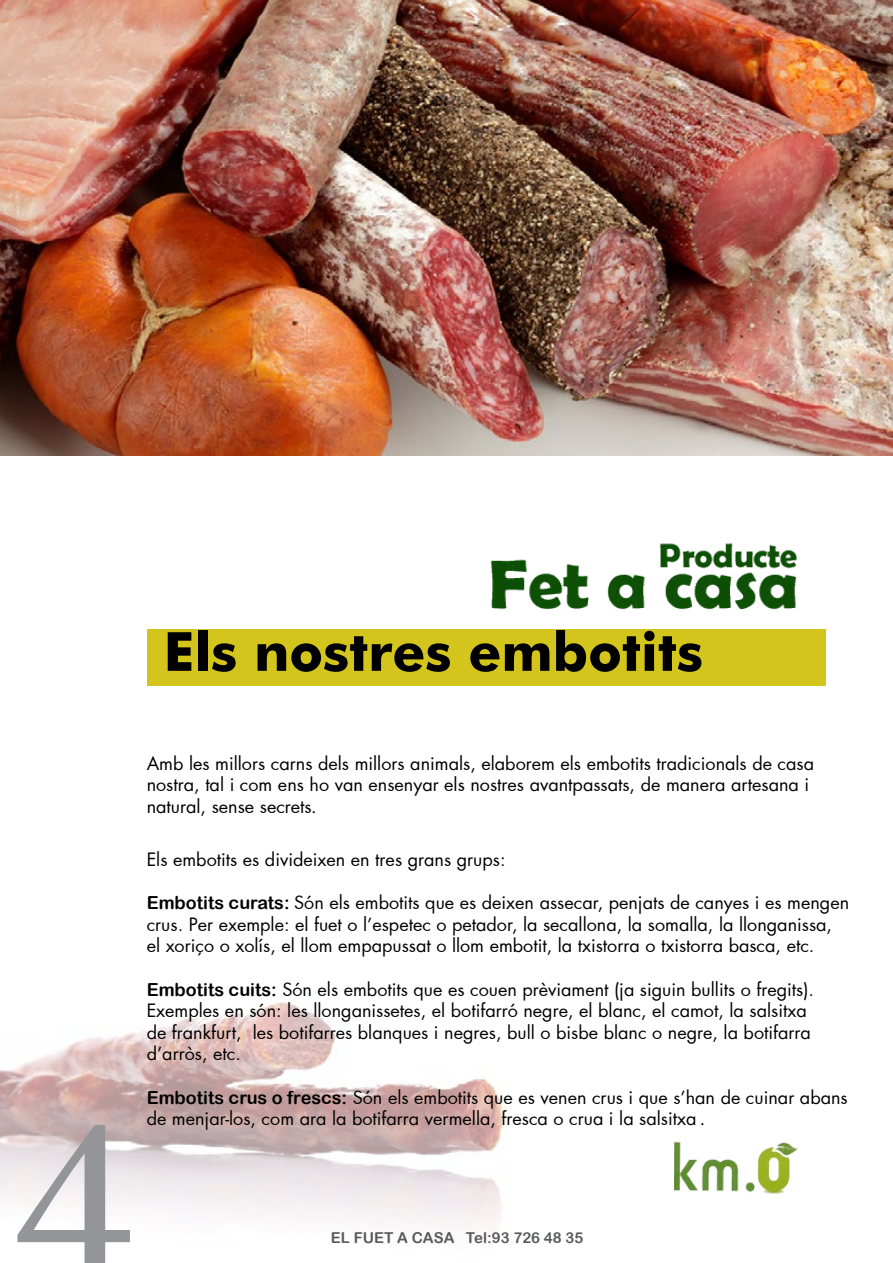
<style>
.page{position:relative;width:893px;height:1263px;background:#fff}
.page>*{position:absolute;margin:0;border:0;box-sizing:border-box;transform-origin:0 0}
.t1{font:258px "Minion Pro";color:#939598}
.t2{font:700 54px "Futura BT";color:#000}
.t3{font:18px/21.6px "Futura";color:#000}
.t4{font:15px "Arial Rounded MT Bold";color:#58595b}
.s1{font-family:"Minion Pro"}
.s2{font-family:"Arial Rounded MT Bold"}
</style>
<div class="page">
<img style="left:0;top:1002px;width:505px;height:224px">
<img style="left:0;top:0;width:893px;height:455px">
<div style="left:147px;top:630px;width:678px;height:56px;background:#d4c51d"></div>
<img style="left:491px;top:543px;width:306px;height:67px">
<img style="left:674px;top:1141px;width:124px;height:53px">
<p class="t2" style="left:164px;top:619px;width:541px">Els nostres embotits</p>
<p class="t1" style="left:12px;top:1033px;width:125px">4</p>
<p class="t3" style="left:147px;top:752px;width:669px">Amb les millors carns dels millors animals, elaborem els embotits tradicionals de casa nostra, tal i com ens ho van ensenyar els nostres avantpassats, de manera artesana i natural, sense secrets<span class="s1">.</span></p>
<p class="t3" style="left:147px;top:848px;width:360px">Els embotits es divideixen en tres grans grups:</p>
<p class="t3" style="left:147px;top:891px;width:704px"><span class="s2">Embotits curats:</span> Són els embotits que es deixen assecar, penjats de canyes i es mengen crus. Per exemple: el fuet o l’espetec o petador, la secallona, la somalla, la llonganissa, el xoriço o xolís, el llom empapussat o llom embotit, la txistorra o txistorra basca, etc.</p>
<p class="t3" style="left:147px;top:978px;width:669px"><span class="s2">Embotits cuits:</span> Són els embotits que es couen prèviament (ja siguin bullits o fregits).<br>Exemples en són: les llonganissetes, el botifarró negre, el blanc, el camot, la salsitxa de frankfurt, les botifarres blanques i negres, bull o bisbe blanc o negre, la botifarra d’arròs, etc.</p>
<p class="t3" style="left:147px;top:1086px;width:703px"><span class="s2">Embotits crus o frescs:</span> Són els embotits que es venen crus i que s’han de cuinar abans de menjar-los, com ara la botifarra vermella, fresca o crua i la salsitxa <span class="s1">.</span></p>
<p class="t4" style="left:331px;top:1229px;width:254px">EL FUET A CASA Tel:93 726 48 35</p>
</div>
